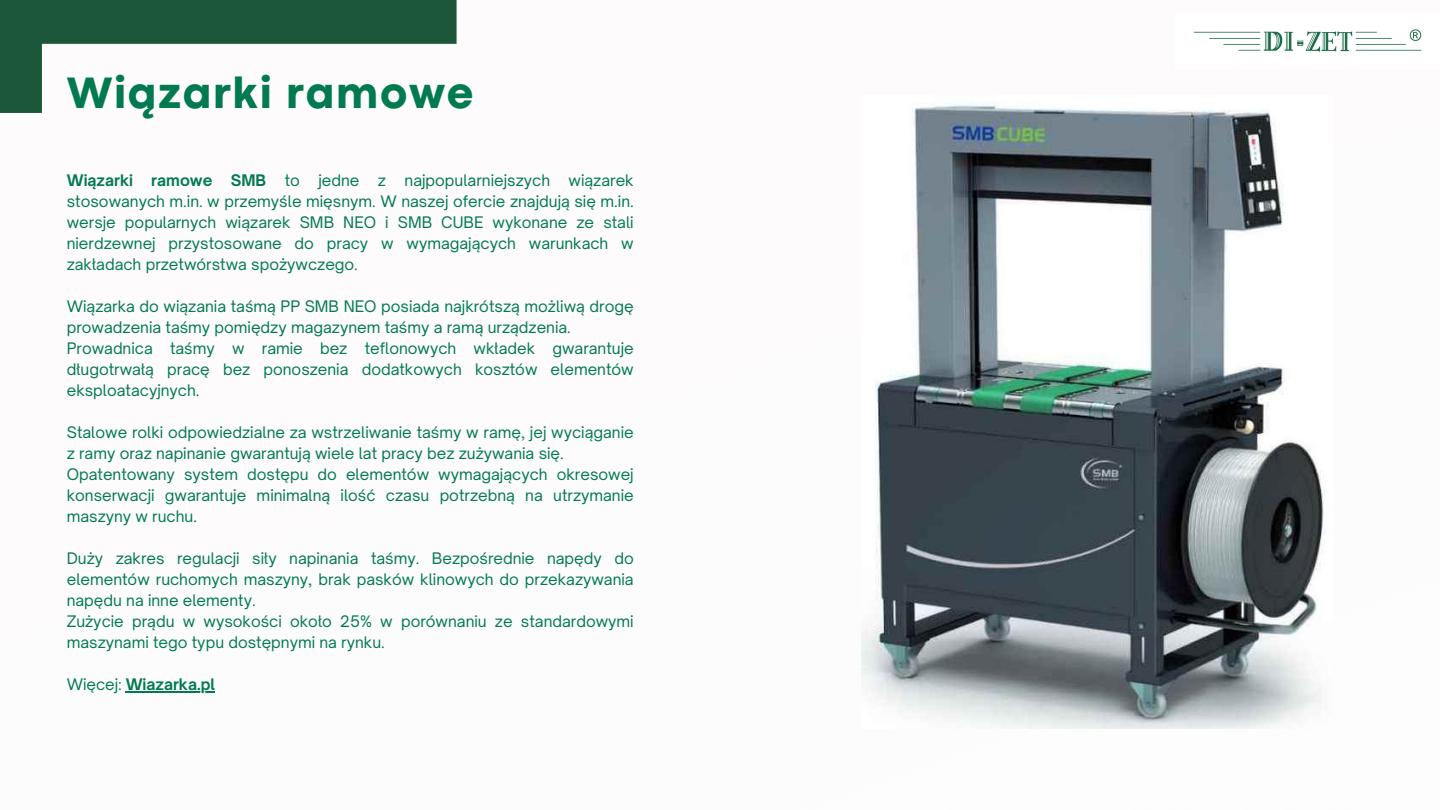
<style>
.page{position:relative;width:1440px;height:810px;background:#fff}
.page>*{position:absolute;margin:0;border:0;box-sizing:border-box;transform-origin:0 0}
.t1{font:800 45.8px "Codec Pro";letter-spacing:.035em;color:#007a4e}
.t2{font:15.2px/21px "Open Sauce One";color:#007a4e}
.t3{font:700 15.2px "Open Sauce One";color:#007a4e}
.s1{font-weight:700}
.s2{font-weight:400}
</style>
<div class="page">
<img style="left:1193px;top:29px;width:229px;height:23px">
<svg style="left:0;top:0;width:457px;height:113px"></svg>
<img style="left:862px;top:102px;width:463px;height:626px">
<hr style="left:126px;top:692px;width:89px;height:1px;background:#007a4e">
<h1 class="t1" style="left:67px;top:77px;width:408px">Wiązarki ramowe</h1>
<p class="t2" style="left:67px;top:170px;width:569px;text-align:justify"><span class="s1">Wiązarki ramowe SMB</span> to jedne z najpopularniejszych wiązarek stosowanych m.in. w przemyśle mięsnym. W naszej ofercie znajdują się m.in. wersje popularnych wiązarek SMB NEO i SMB CUBE wykonane ze stali nierdzewnej przystosowane do pracy w wymagających warunkach w zakładach przetwórstwa spożywczego.</p>
<p class="t2" style="left:67px;top:296px;width:569px">Wiązarka do wiązania taśmą PP SMB NEO posiada najkrótszą możliwą drogę prowadzenia taśmy pomiędzy magazynem taśmy a ramą urządzenia.<br>Prowadnica taśmy w ramie bez teflonowych wkładek gwarantuje długotrwałą pracę bez ponoszenia dodatkowych kosztów elementów eksploatacyjnych.</p>
<p class="t2" style="left:67px;top:422px;width:568px">Stalowe rolki odpowiedzialne za wstrzeliwanie taśmy w ramę, jej wyciąganie z ramy oraz napinanie gwarantują wiele lat pracy bez zużywania się.<br>Opatentowany system dostępu do elementów wymagających okresowej konserwacji gwarantuje minimalną ilość czasu potrzebną na utrzymanie maszyny w ruchu.</p>
<p class="t2" style="left:67px;top:548px;width:569px">Duży zakres regulacji siły napinania taśmy. Bezpośrednie napędy do elementów ruchomych maszyny, brak pasków klinowych do przekazywania napędu na inne elementy.<br>Zużycie prądu w wysokości około 25% w porównaniu ze standardowymi maszynami tego typu dostępnymi na rynku.</p>
<p class="t3" style="left:67px;top:675px;width:150px"><span class="s2">Więcej:</span> Wiazarka.pl</p>
</div>
